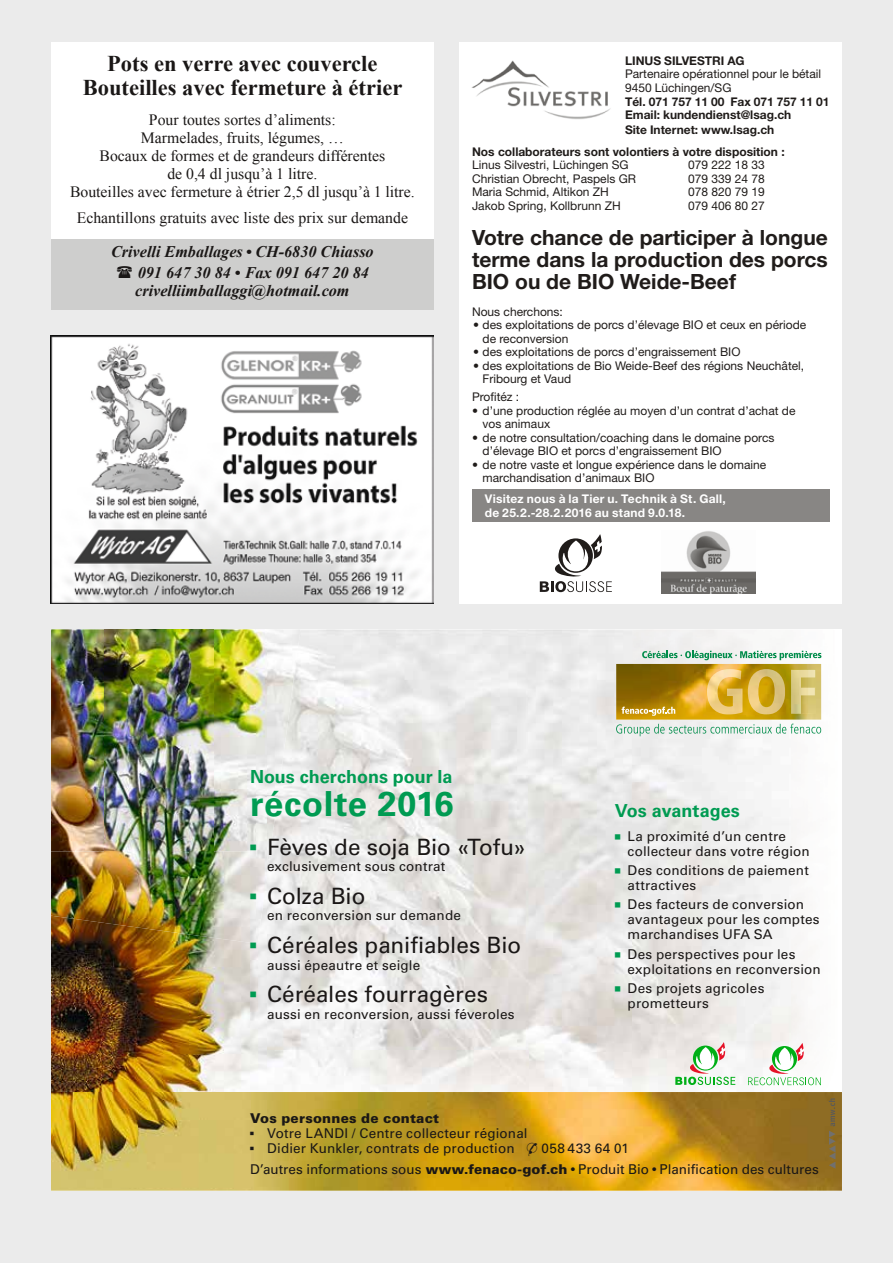
<style>
.page{position:relative;width:893px;height:1263px;background:#ebebeb}
.page>*{position:absolute;margin:0;border:0;box-sizing:border-box;transform-origin:0 0}
.t1{font:700 34.5px "Univers";letter-spacing:.015em;color:#009b52}
.t2{font:22.5px "Univers";letter-spacing:-.005em;color:#1a1716}
.t3{font:700 22.5px/24px "Times New Roman";color:#1a1716;text-align:center}
.t4{font:700 21px/21.9px "Helvetica Neue";color:#201c1a;text-align:justify}
.t5{font:700 18px "Univers";color:#009b52}
.t6{font:italic 700 16.2px/20.2px "Times New Roman";color:#1a1716;text-align:right}
.t7{font:15.75px/18px "Times New Roman";color:#1a1716;text-align:center}
.t8{font:13.5px/15px "Univers";letter-spacing:.01em;color:#1a1716}
.t9{font:900 13.5px "Univers";letter-spacing:.015em;color:#1a1716}
.t10{font:12px/13.5px "Helvetica Neue";color:#201c1a}
.t11{font:700 12px/13.8px "Helvetica Neue";color:#201c1a}
.t12{font:700 12px/14.2px "Helvetica Neue";letter-spacing:.025em;color:#fff}
.s1{font-family:"Universal Newswith Comm Pi";color:#009b52}
.s2{font-family:"Universal Newswith Comm Pi";font-size:21px;color:#009b52}
.s3{font-family:"Universal Newswith Comm Pi"}
.s4{font-weight:900}
.s5{font-size:10.5px}
</style>
<div class="page">
<img style="left:51px;top:336px;width:383px;height:268px">
<img style="left:300px;top:629px;width:228px;height:210px">
<img style="left:528px;top:629px;width:105px;height:463px">
<img style="left:633px;top:629px;width:209px;height:42px">
<div style="left:790px;top:671px;width:52px;height:421px;background:#fcfbfb"></div>
<img style="left:633px;top:720px;width:157px;height:372px">
<img style="left:267px;top:839px;width:261px;height:253px">
<img style="left:267px;top:629px;width:33px;height:247px">
<img style="left:616px;top:664px;width:205px;height:56px">
<img style="left:707px;top:669px;width:78px;height:45px">
<img style="left:791px;top:670px;width:24px;height:44px">
<svg style="left:616px;top:724px;width:205px;height:12px"></svg>
<svg style="left:642px;top:651px;width:179px;height:9px"></svg>
<svg style="left:621px;top:707px;width:54px;height:9px"></svg>
<img style="left:51px;top:1092px;width:791px;height:99px">
<img style="left:250px;top:945px;width:17px;height:174px">
<img style="left:51px;top:629px;width:54px;height:222px">
<img style="left:213px;top:629px;width:54px;height:313px">
<img style="left:105px;top:629px;width:108px;height:222px">
<img style="left:51px;top:943px;width:199px;height:245px">
<img style="left:51px;top:851px;width:199px;height:92px">
<svg style="left:675px;top:1042px;width:60px;height:43px"></svg>
<svg style="left:748px;top:1043px;width:73px;height:42px"></svg>
<svg style="left:829px;top:1098px;width:7px;height:71px"></svg>
<div style="left:459px;top:43px;width:383px;height:561px;background:#fff"></div>
<svg style="left:540px;top:534px;width:72px;height:58px"></svg>
<img style="left:661px;top:531px;width:95px;height:63px">
<img style="left:471px;top:60px;width:140px;height:59px">
<div style="left:472px;top:489px;width:357px;height:32px;background:#888684"></div>
<div style="left:51px;top:43px;width:383px;height:267px;background:#fff"></div>
<div style="left:51px;top:239px;width:383px;height:71px;background:#cececd"></div>
<svg style="left:527px;top:1143px;width:10px;height:13px"></svg>
<h2 class="t3" style="left:83px;top:50px;width:321px">Pots en verre avec couvercle<br>Bouteilles avec fermeture à étrier</h2>
<h3 class="t7" style="left:70px;top:110px;width:346px">Pour toutes sortes d’aliments:<br>Marmelades, fruits, légumes, …<br>Bocaux de formes et de grandeurs différentes<br>de 0,4 dl jusqu’à 1 litre.<br>Bouteilles avec fermeture à étrier 2,5 dl jusqu’à 1 litre.</h3>
<h3 class="t7" style="left:77px;top:208px;width:333px">Echantillons gratuits avec liste des prix sur demande</h3>
<h3 class="t6" style="left:111px;top:241px;width:264px">Crivelli Emballages • CH-6830 Chiasso<br>091 647 30 84 • Fax 091 647 20 84</h3>
<h3 class="t6" style="left:135px;top:280px;width:216px">crivelliimballaggi@hotmail.com</h3>
<p class="t11" style="left:625px;top:53px;width:121px">LINUS SILVESTRI AG</p>
<p class="t10" style="left:625px;top:67px;width:198px;line-height:14.2px">Partenaire opérationnel pour le bétail<br>9450 Lüchingen/SG</p>
<p class="t11" style="left:625px;top:94px;width:206px">Tél. 071 757 11 00 Fax 071 757 11 01<br>Email: kundendienst@lsag.ch<br>Site Internet: www.lsag.ch</p>
<p class="t11" style="left:472px;top:144px;width:314px">Nos collaborateurs sont volontiers à votre disposition :</p>
<p class="t10" style="left:472px;top:158px;width:158px">Linus Silvestri, Lüchingen SG</p>
<p class="t10" style="left:688px;top:158px;width:78px">079 222 18 33</p>
<p class="t10" style="left:472px;top:171px;width:166px">Christian Obrecht, Paspels GR</p>
<p class="t10" style="left:688px;top:171px;width:78px">079 339 24 78</p>
<p class="t10" style="left:472px;top:185px;width:138px">Maria Schmid, Altikon ZH</p>
<p class="t10" style="left:688px;top:185px;width:78px">078 820 79 19</p>
<p class="t10" style="left:472px;top:198px;width:150px">Jakob Spring, Kollbrunn ZH</p>
<p class="t10" style="left:688px;top:198px;width:78px">079 406 80 27</p>
<h3 class="t4" style="left:472px;top:226px;width:357px">Votre chance de participer à longue terme dans la production des porcs BIO ou de BIO Weide-Beef</h3>
<p class="t10" style="left:472px;top:305px;width:92px">Nous cherchons:</p>
<p class="t10" style="left:483px;top:318px;width:325px;text-indent:-9px">• des exploitations de porcs d’élevage BIO et ceux en période de reconversion</p>
<p class="t10" style="left:473px;top:345px;width:269px">• des exploitations de porcs d’engraissement BIO</p>
<p class="t10" style="left:483px;top:359px;width:323px;text-indent:-9px">• des exploitations de Bio Weide-Beef des régions Neuchâtel,<br>Fribourg et Vaud</p>
<p class="t10" style="left:472px;top:390px;width:49px">Profitéz :</p>
<p class="t10" style="left:483px;top:404px;width:314px;text-indent:-11px">• d’une production réglée au moyen d’un contrat d’achat de vos animaux</p>
<p class="t10" style="left:483px;top:431px;width:293px;text-indent:-11px">• de notre consultation/coaching dans le domaine porcs d’élevage BIO et porcs d’engraissement BIO</p>
<p class="t10" style="left:483px;top:458px;width:285px;text-indent:-11px">• de notre vaste et longue expérience dans le domaine marchandisation d’animaux BIO</p>
<p class="t12" style="left:485px;top:491px;width:243px">Visitez nous à la Tier u. Technik à St. Gall, de 25.2.-28.2.2016 au stand 9.0.18.</p>
<h3 class="t5" style="left:250px;top:766px;width:204px">Nous cherchons pour la</h3>
<h1 class="t1" style="left:250px;top:784px;width:205px">récolte 2016</h1>
<h2 class="t2" style="left:250px;top:834px;width:278px"><span class="s1">▪</span> Fèves de soja Bio «Tofu»</h2>
<p class="t8" style="left:267px;top:859px;width:180px">exclusivement sous contrat</p>
<h2 class="t2" style="left:250px;top:883px;width:117px"><span class="s1">▪</span> Colza Bio</h2>
<p class="t8" style="left:267px;top:908px;width:195px">en reconversion sur demande</p>
<h2 class="t2" style="left:250px;top:932px;width:273px"><span class="s1">▪</span> Céréales panifiables Bio</h2>
<p class="t8" style="left:267px;top:957px;width:155px">aussi épeautre et seigle</p>
<h2 class="t2" style="left:250px;top:981px;width:239px"><span class="s1">▪</span> Céréales fourragères</h2>
<p class="t8" style="left:267px;top:1006px;width:249px">aussi en reconversion, aussi féveroles</p>
<h3 class="t5" style="left:615px;top:800px;width:127px">Vos avantages</h3>
<p class="t8" style="left:628px;top:828px;width:184px;text-indent:-13px"><span class="s2">▪</span> La proximité d’un centre collecteur dans votre région</p>
<p class="t8" style="left:628px;top:863px;width:183px;text-indent:-13px"><span class="s2">▪</span> Des conditions de paiement attractives</p>
<p class="t8" style="left:628px;top:897px;width:193px;text-indent:-13px"><span class="s2">▪</span> Des facteurs de conversion avantageux pour les comptes marchandises UFA SA</p>
<p class="t8" style="left:628px;top:946px;width:195px;text-indent:-13px"><span class="s2">▪</span> Des perspectives pour les exploitations en reconversion</p>
<p class="t8" style="left:628px;top:980px;width:138px;text-indent:-13px"><span class="s2">▪</span> Des projets agricoles prometteurs</p>
<p class="t9" style="left:250px;top:1110px;width:191px">Vos personnes de contact</p>
<p class="t8" style="left:250px;top:1126px;width:279px"><span class="s3">▪</span> Votre LANDI / Centre collecteur régional</p>
<p class="t8" style="left:250px;top:1141px;width:266px"><span class="s3">▪</span> Didier Kunkler, contrats de production</p>
<p class="t8" style="left:250px;top:1138px;width:570px;line-height:21px;text-indent:291px">058 433 64 01<br>D’autres informations sous <span class="s4">www.fenaco-gof.ch</span> <span class="s5">•</span> Produit Bio <span class="s5">•</span> Planification des cultures</p>
</div>
